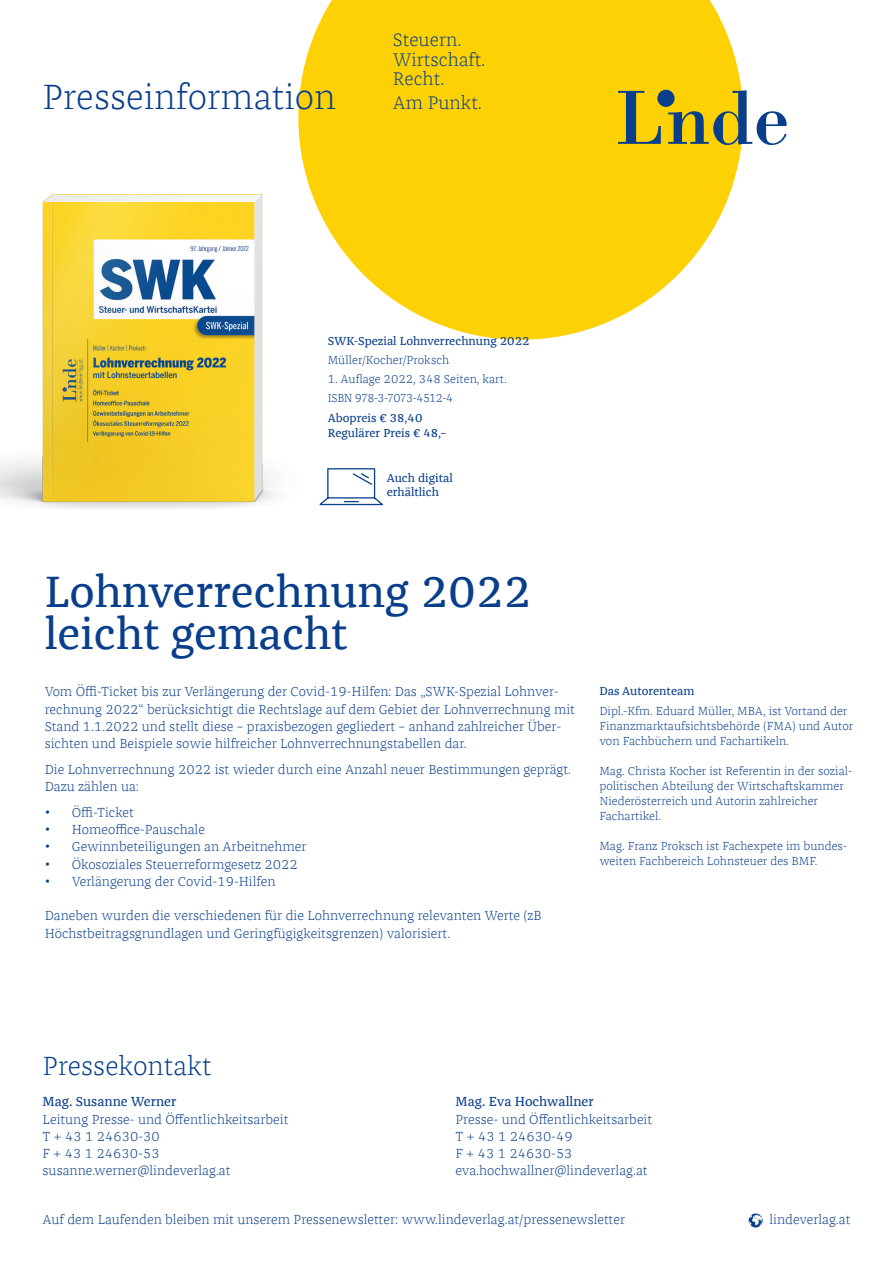
<style>
.page{position:relative;width:893px;height:1263px;background:#fff}
.page>*{position:absolute;margin:0;border:0;box-sizing:border-box;transform-origin:0 0}
.t1{font:45px/42px "Franziska Offc Pro";color:#093f8a}
.t2{font:300 36px "Franziska Offc Pro";color:#093f8a}
.t3{font:300 27px "Franziska Offc Pro";color:#093f8a}
.t4{font:300 18.75px/19.5px "Franziska Offc Pro";color:#093f8a}
.t5{font:300 13.5px/17.2px "Franziska Offc Pro";color:#093f8a}
.t6{font:13.5px "Franziska Offc Pro";color:#093f8a}
.t7{font:300 12px/15px "Franziska Offc Pro";color:#093f8a}
.t8{font:12px/15px "Franziska Offc Pro";color:#093f8a}
.s1{font-size:16.5px}
</style>
<div class="page">
<svg style="left:298px;top:0;width:444px;height:340px;background:#fed621"></svg>
<svg style="left:618px;top:91px;width:43px;height:53px;background:#b0a22f"></svg>
<svg style="left:668px;top:90px;width:119px;height:55px"></svg>
<div style="left:657px;top:90px;width:18px;height:17px;background:#093f8a;border-radius:50%"></div>
<svg style="left:749px;top:1213px;width:14px;height:14px"></svg>
<img style="left:0;top:174px;width:472px;height:335px">
<h2 class="t2" style="left:43px;top:75px;width:295px">Presseinformation</h2>
<h3 class="t4" style="left:393px;top:30px;width:94px">Steuern.<br>Wirtschaft.<br>Recht.</h3>
<h3 class="t4" style="left:393px;top:92px;width:91px">Am Punkt.</h3>
<p class="t8" style="left:328px;top:333px;width:203px">SWK-Spezial Lohnverrechnung 2022</p>
<p class="t7" style="left:328px;top:352px;width:123px">Müller/Kocher/Proksch</p>
<p class="t7" style="left:328px;top:369px;width:180px;line-height:19.2px">1. Auflage 2022, 348 Seiten, kart.<br>ISBN 978-3-7073-4512-4</p>
<p class="t8" style="left:328px;top:410px;width:120px">Abopreis € 38,40<br>Regulärer Preis € 48,–</p>
<p class="t8" style="left:387px;top:470px;width:67px;line-height:14.4px">Auch digital erhältlich</p>
<h1 class="t1" style="left:45px;top:570px;width:488px">Lohnverrechnung 2022 leicht gemacht</h1>
<p class="t5" style="left:45px;top:683px;width:532px">Vom Öffi-Ticket bis zur Verlängerung der Covid-19-Hilfen: Das „SWK-Spezial Lohnver&shy;rechnung 2022“ berücksichtigt die Rechtslage auf dem Gebiet der Lohnverrechnung mit Stand 1.1.2022 und stellt diese – praxisbezogen gegliedert – anhand zahlreicher Über&shy;sichten und Beispiele sowie hilfreicher Lohnverrechnungstabellen dar.</p>
<p class="t5" style="left:45px;top:760px;width:528px">Die Lohnverrechnung 2022 ist wieder durch eine Anzahl neuer Bestimmungen geprägt.<br>Dazu zählen ua:</p>
<p class="t5" style="left:45px;top:803px;width:91px"><span class="s1">•</span> Öffi-Ticket</p>
<p class="t5" style="left:45px;top:821px;width:162px"><span class="s1">•</span> Homeoffice-Pauschale</p>
<p class="t5" style="left:45px;top:838px;width:263px"><span class="s1">•</span> Gewinnbeteiligungen an Arbeitnehmer</p>
<p class="t5" style="left:45px;top:855px;width:254px"><span class="s1">•</span> Ökosoziales Steuerreformgesetz 2022</p>
<p class="t5" style="left:45px;top:872px;width:233px"><span class="s1">•</span> Verlängerung der Covid-19-Hilfen</p>
<p class="t5" style="left:45px;top:907px;width:498px">Daneben wurden die verschiedenen für die Lohnverrechnung relevanten Werte (zB<br>Höchstbeitragsgrundlagen und Geringfügigkeitsgrenzen) valorisiert.</p>
<p class="t8" style="left:599px;top:684px;width:97px">Das Autorenteam</p>
<p class="t7" style="left:599px;top:703px;width:255px">Dipl.-Kfm. Eduard Müller, MBA, ist Vortand der<br>Finanzmarktaufsichtsbehörde (FMA) und Autor von Fachbüchern und Fachartikeln.</p>
<p class="t7" style="left:599px;top:763px;width:255px">Mag. Christa Kocher ist Referentin in der sozial&shy;politischen Abteilung der Wirtschaftskammer Niederösterreich und Autorin zahlreicher Fachartikel.</p>
<p class="t7" style="left:599px;top:838px;width:249px">Mag. Franz Proksch ist Fachexpete im bundes&shy;weiten Fachbereich Lohnsteuer des BMF.</p>
<h3 class="t3" style="left:43px;top:1049px;width:170px">Pressekontakt</h3>
<p class="t6" style="left:43px;top:1093px;width:135px">Mag. Susanne Werner</p>
<p class="t5" style="left:43px;top:1110px;width:247px">Leitung Presse- und Öffentlichkeitsarbeit<br>T + 43 1 24630-30<br>F + 43 1 24630-53 susanne.werner@lindeverlag.at</p>
<p class="t6" style="left:456px;top:1093px;width:140px">Mag. Eva Hochwallner</p>
<p class="t5" style="left:456px;top:1110px;width:198px">Presse- und Öffentlichkeitsarbeit<br>T + 43 1 24630-49<br>F + 43 1 24630-53 eva.hochwallner@lindeverlag.at</p>
<p class="t5" style="left:43px;top:1211px;width:584px">Auf dem Laufenden bleiben mit unserem Pressenewsletter: www.lindeverlag.at/pressenewsletter</p>
<p class="t5" style="left:769px;top:1211px;width:83px">lindeverlag.at</p>
</div>
